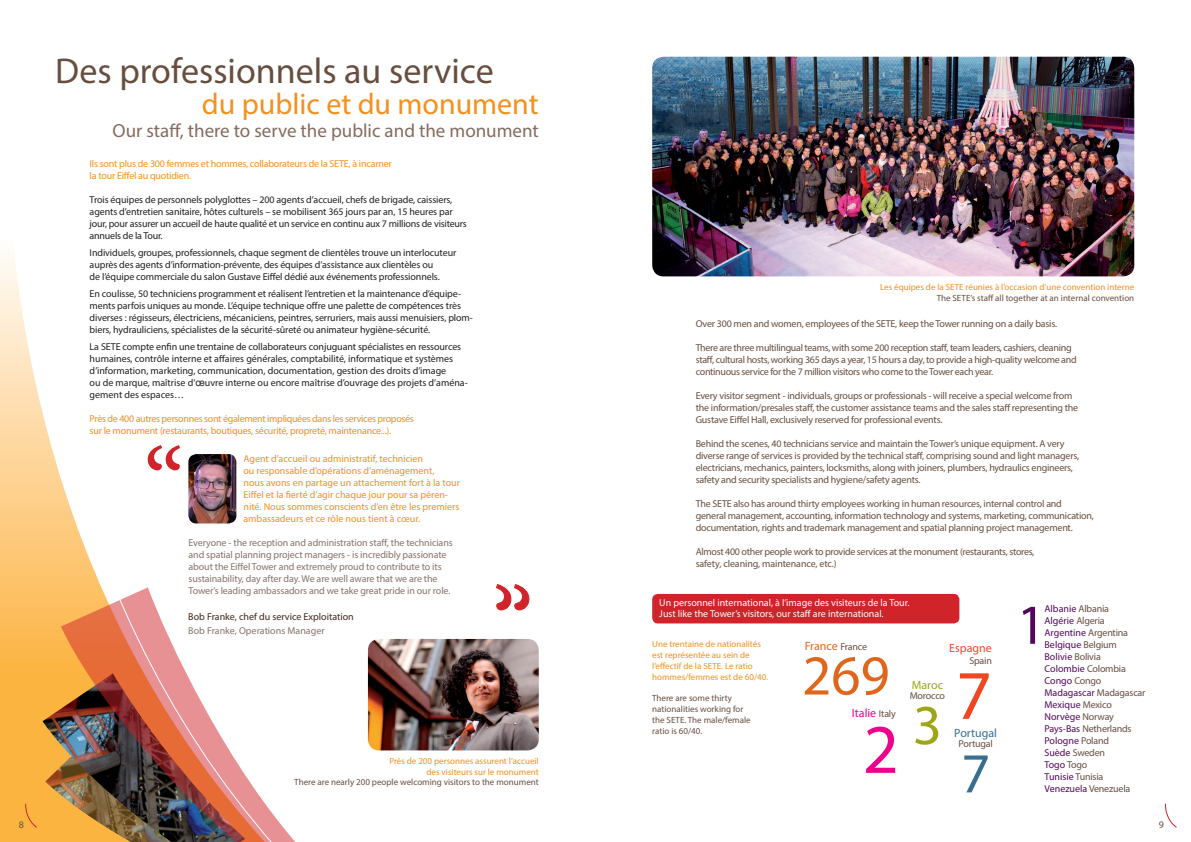
<style>
.page{position:relative;width:1191px;height:842px;background:#fff}
.page>*{position:absolute;margin:0;border:0;box-sizing:border-box;transform-origin:0 0}
.t1{font:70px "Myriad Pro";color:#ef4722}
.t2{font:70px "Myriad Pro";color:#ed028c}
.t3{font:56.8px "Myriad Pro";color:#df671c}
.t4{font:56.8px "Myriad Pro";color:#53085b}
.t5{font:56.8px "Myriad Pro";color:#9ea615}
.t6{font:56.8px "Myriad Pro";color:#386e8f}
.t7{font:36px "Myriad Pro";color:#674e3f}
.t8{font:30px "Myriad Pro";color:#f4901d}
.t9{font:19px "Myriad Pro";color:#846c5e}
.t10{font:12px "Myriad Pro";letter-spacing:-.005em;color:#df671c}
.t11{font:12px "Myriad Pro";color:#ed028c}
.t12{font:12px "Myriad Pro";color:#386e8f}
.t13{font:12px "Myriad Pro";color:#ef4722}
.t14{font:12px "Myriad Pro";color:#9ea615}
.t15{font:10px/12px "Myriad Pro";letter-spacing:-.02em;color:#674e3f}
.t16{font:10px/12px "Myriad Pro";letter-spacing:-.01em;color:#231f20}
.t17{font:10px/12px "Myriad Pro";letter-spacing:-.01em;color:#f4901d}
.t18{font:10px/12px "Myriad Pro";letter-spacing:-.01em;color:#877269}
.t19{font:10px/12px "Myriad Pro";letter-spacing:-.015em;color:#53085b}
.t20{font:10px/12px "Myriad Pro";letter-spacing:-.03em;color:#f4901d}
.t21{font:10px/11.8px "Myriad Pro";color:#fff}
.t22{font:10px "Myriad Pro";color:#412718}
.t23{font:9px/10.8px "Myriad Pro";color:#f4901d}
.t24{font:9px/10.8px "Myriad Pro";color:#674e3f}
.s1{font-family:"Arial"}
.s2{font-size:10px;color:#674e3f}
.s3{color:#674e3f}
</style>
<div class="page">
<svg style="left:1165px;top:803px;width:12px;height:25px"></svg>
<img style="left:652px;top:57px;width:482px;height:219px">
<div style="left:652px;top:594px;width:307px;height:29px;background:#d1232a;border-radius:6px"></div>
<img style="left:368px;top:639px;width:171px;height:111px">
<svg style="left:2px;top:257px;width:293px;height:585px"></svg>
<svg style="left:148px;top:445px;width:32px;height:25px"></svg>
<img style="left:188px;top:454px;width:48px;height:69px">
<svg style="left:25px;top:803px;width:13px;height:26px"></svg>
<svg style="left:496px;top:584px;width:34px;height:27px"></svg>
<h3 class="t7" style="left:55px;top:48px;width:440px">Des professionnels au service</h3>
<h3 class="t8" style="left:202px;top:85px;width:338px">du public et du monument</h3>
<h3 class="t9" style="left:113px;top:119px;width:428px">Our staff, there to serve the public and the monument</h3>
<p class="t17" style="left:90px;top:157px;width:304px">Ils sont plus de 300 femmes et hommes, collaborateurs de la SETE, à incarner la tour Eiffel au quotidien.</p>
<p class="t16" style="left:90px;top:193px;width:379px">Trois équipes de personnels polyglottes – 200 agents d’accueil, chefs de brigade, caissiers, agents d’entretien sanitaire, hôtes culturels – se mobilisent 365 jours par an, 15 heures par jour, pour assurer un accueil de haute qualité et un service en continu aux 7 millions de visiteurs annuels de la Tour.</p>
<p class="t16" style="left:90px;top:246px;width:368px">Individuels, groupes, professionnels, chaque segment de clientèles trouve un interlocuteur auprès des agents d’information-prévente, des équipes d’assistance aux clientèles ou<br>de l’équipe commerciale du salon Gustave Eiffel dédié aux événements professionnels.</p>
<p class="t16" style="left:90px;top:287px;width:385px">En coulisse, 50 techniciens programment et réalisent l’entretien et la maintenance d’équipe&shy;ments parfois uniques au monde. L’équipe technique offre une palette de compétences très diverses : régisseurs, électriciens, mécaniciens, peintres, serruriers, mais aussi menuisiers, plom&shy;biers, hydrauliciens, spécialistes de la sécurité-sûreté ou animateur hygiène-sécurité.</p>
<p class="t16" style="left:90px;top:340px;width:380px">La SETE compte enfin une trentaine de collaborateurs conjuguant spécialistes en ressources humaines, contrôle interne et affaires générales, comptabilité, informatique et systèmes d’information, marketing, communication, documentation, gestion des droits d’image<br>ou de marque, maîtrise d’<span class="s1">œ</span>uvre interne ou encore maîtrise d’ouvrage des projets d’aména&shy;gement des espaces…</p>
<p class="t20" style="left:90px;top:412px;width:326px">Près de 400 autres personnes sont également impliquées dans les services proposés sur le monument (restaurants, boutiques, sécurité, propreté, maintenance...).</p>
<p class="t17" style="left:243px;top:453px;width:218px">Agent d’accueil ou administratif, technicien<br>ou responsable d’opérations d’aménagement,<br>nous avons en partage un attachement fort à la tour Eiffel et la fierté d’agir chaque jour pour sa péren&shy;nité. Nous sommes conscients d’en être les premiers ambassadeurs et ce rôle nous tient à cœur.</p>
<p class="t18" style="left:188px;top:537px;width:266px">Everyone - the reception and administration staff, the technicians and spatial planning project managers - is incredibly passionate about the Eiffel Tower and extremely proud to contribute to its sustainability, day after day. We are well aware that we are the Tower’s leading ambassadors and we take great pride in our role.</p>
<p class="t22" style="left:188px;top:611px;width:167px">Bob Franke, chef du service Exploitation</p>
<p class="t18" style="left:188px;top:624px;width:138px">Bob Franke, Operations Manager</p>
<p class="t15" style="left:19px;top:818px;width:7px">8</p>
<p class="t23" style="left:389px;top:755px;width:151px;text-align:right">Près de 200 personnes assurent l’accueil des visiteurs sur le monument</p>
<p class="t24" style="left:294px;top:777px;width:246px">There are nearly 200 people welcoming visitors to the monument</p>
<p class="t23" style="left:880px;top:281px;width:256px">Les équipes de la SETE réunies à l’occasion d’une convention interne</p>
<p class="t24" style="left:936px;top:292px;width:199px">The SETE’s staff all together at an internal convention</p>
<p class="t15" style="left:695px;top:317px;width:363px">Over 300 men and women, employees of the SETE, keep the Tower running on a daily basis.</p>
<p class="t15" style="left:695px;top:341px;width:382px">There are three multilingual teams, with some 200 reception staff, team leaders, cashiers, cleaning staff, cultural hosts, working 365 days a year, 15 hours a day, to provide a high-quality welcome and continuous service for the 7 million visitors who come to the Tower each year.</p>
<p class="t15" style="left:695px;top:389px;width:384px">Every visitor segment - individuals, groups or professionals - will receive a special welcome from the information/presales staff, the customer assistance teams and the sales staff representing the<br>Gustave Eiffel Hall, exclusively reserved for professional events.</p>
<p class="t15" style="left:695px;top:437px;width:385px">Behind the scenes, 40 technicians service and maintain the Tower’s unique equipment. A very diverse range of services is provided by the technical staff, comprising sound and light managers, electricians, mechanics, painters, locksmiths, along with joiners, plumbers, hydraulics engineers, safety and security specialists and hygiene/safety agents.</p>
<p class="t15" style="left:695px;top:497px;width:400px">The SETE also has around thirty employees working in human resources, internal control and general management, accounting, information technology and systems, marketing, communication, documentation, rights and trademark management and spatial planning project management.</p>
<p class="t15" style="left:695px;top:545px;width:340px">Almost 400 other people work to provide services at the monument (restaurants, stores, safety, cleaning, maintenance, etc.)</p>
<p class="t21" style="left:659px;top:596px;width:252px">Un personnel international, à l’image des visiteurs de la Tour.<br>Just like the Tower’s visitors, our staff are international.</p>
<p class="t23" style="left:652px;top:639px;width:117px">Une trentaine de nationalités est représentée au sein de l’effectif de la SETE. Le ratio hommes/femmes est de 60/40.</p>
<p class="t24" style="left:652px;top:693px;width:100px">There are some thirty nationalities working for the SETE. The male/female ratio is 60/40.</p>
<p class="t10" style="left:804px;top:638px;width:64px">France <span class="s2">France</span></p>
<h2 class="t3" style="left:802px;top:640px;width:89px">269</h2>
<p class="t11" style="left:852px;top:705px;width:45px">Italie <span class="s2">Italy</span></p>
<h1 class="t2" style="left:863px;top:706px;width:37px">2</h1>
<p class="t13" style="left:949px;top:640px;width:44px">Espagne</p>
<p class="t15" style="left:969px;top:654px;width:24px">Spain</p>
<h1 class="t1" style="left:956px;top:652px;width:37px">7</h1>
<p class="t14" style="left:911px;top:678px;width:33px">Maroc</p>
<p class="t15" style="left:909px;top:690px;width:37px">Morocco</p>
<h2 class="t5" style="left:912px;top:690px;width:31px">3</h2>
<p class="t12" style="left:954px;top:726px;width:44px">Portugal</p>
<p class="t15" style="left:958px;top:738px;width:36px">Portugal</p>
<h2 class="t6" style="left:961px;top:738px;width:31px">7</h2>
<h2 class="t4" style="left:1016px;top:590px;width:31px">1</h2>
<p class="t19" style="left:1044px;top:603px;width:102px">Albanie <span class="s3">Albania<br></span>Algérie <span class="s3">Algeria<br></span>Argentine <span class="s3">Argentina<br></span>Belgique <span class="s3">Belgium<br></span>Bolivie <span class="s3">Bolivia<br></span>Colombie <span class="s3">Colombia<br></span>Congo <span class="s3">Congo<br></span>Madagascar <span class="s3">Madagascar<br></span>Mexique <span class="s3">Mexico<br></span>Norvège <span class="s3">Norway<br></span>Pays-Bas <span class="s3">Netherlands<br></span>Pologne <span class="s3">Poland<br></span>Suède <span class="s3">Sweden<br></span>Togo <span class="s3">Togo<br></span>Tunisie <span class="s3">Tunisia<br></span>Venezuela <span class="s3">Venezuela</span></p>
<p class="t15" style="left:1158px;top:818px;width:7px">9</p>
</div>
